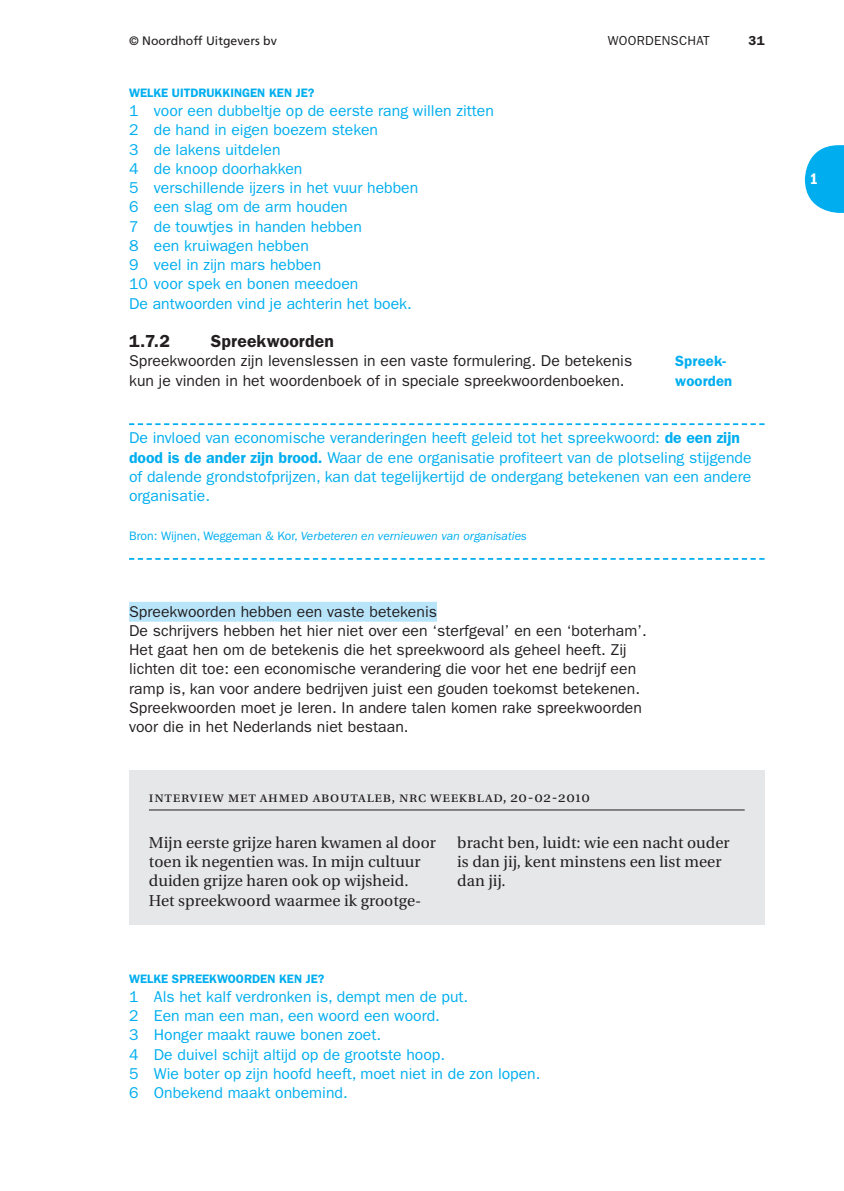
<style>
.page{position:relative;width:844px;height:1191px;background:#fff}
.page>*{position:absolute;margin:0;border:0;box-sizing:border-box;transform-origin:0 0}
.t1{font:600 17.5px "Franklin Gothic";letter-spacing:.01em;color:#231f20}
.t2{font:15.75px/19.2px "Franklin Gothic";color:#00aeef}
.t3{font:15.75px/19.2px "Franklin Gothic";letter-spacing:.005em;color:#231f20}
.t4{font:15.75px/19.2px "Utopia";letter-spacing:.005em;color:#231f20}
.t5{font:600 condensed 15.75px "Franklin Gothic";color:#fff}
.t6{font:14.88px "Utopia Regular SC";letter-spacing:.05em;color:#231f20}
.t7{font:600 14.88px/19.2px "Franklin Gothic";letter-spacing:.01em;color:#00aeef}
.t8{font:13.12px "Franklin Gothic";letter-spacing:.02em;color:#231f20}
.t9{font:600 13.12px "Franklin Gothic";color:#231f20}
.t10{font:italic 12.25px "Franklin Gothic";color:#00aeef}
.t11{font:600 12.25px "Franklin Gothic";color:#00aeef}
.t12{font:12.25px "Frutiger";color:#231f20}
.s1{font-weight:600}
.s2{font-style:normal}
</style>
<div class="page">
<svg style="left:804px;top:145px;width:39px;height:68px"></svg>
<div style="left:129px;top:602px;width:308px;height:19px;background:#b9e5fb"></div>
<svg style="left:129px;top:423px;width:635px;height:2px"></svg>
<svg style="left:129px;top:558px;width:635px;height:2px"></svg>
<div style="left:129px;top:809px;width:635px;height:115px;background:#e6e7e8"></div>
<div style="left:129px;top:770px;width:635px;height:58px;background:#e6e7e8"></div>
<hr style="left:149px;top:809px;width:595px;height:1px;background:#231f20">
<p class="t12" style="left:129px;top:35px;width:149px">© Noordhoff Uitgevers bv</p>
<p class="t8" style="left:607px;top:36px;width:103px">WOORDENSCHAT</p>
<p class="t9" style="left:748px;top:36px;width:17px">31</p>
<p class="t11" style="left:129px;top:88px;width:187px">WELKE UITDRUKKINGEN KEN JE?</p>
<p class="t2" style="left:129px;top:102px;width:366px">1 voor een dubbeltje op de eerste rang willen zitten<br>2 de hand in eigen boezem steken<br>3 de lakens uitdelen<br>4 de knoop doorhakken<br>5 verschillende ijzers in het vuur hebben<br>6 een slag om de arm houden<br>7 de touwtjes in handen hebben<br>8 een kruiwagen hebben<br>9 veel in zijn mars hebben<br>10 voor spek en bonen meedoen<br>De antwoorden vind je achterin het boek.</p>
<p class="t1" style="left:129px;top:335px;width:43px">1.7.2</p>
<p class="t1" style="left:211px;top:335px;width:124px">Spreekwoorden</p>
<p class="t3" style="left:129px;top:353px;width:504px">Spreekwoorden zijn levenslessen in een vaste formulering. De betekenis kun je vinden in het woordenboek of in speciale spreekwoordenboeken.</p>
<p class="t7" style="left:675px;top:353px;width:59px">Spreek&shy;woorden</p>
<p class="t2" style="left:129px;top:430px;width:624px">De invloed van economische veranderingen heeft geleid tot het spreekwoord: <span class="s1">de een zijn dood is de ander zijn brood.</span> Waar de ene organisatie profiteert van de plotseling stijgende of dalende grondstofprijzen, kan dat tegelijkertijd de ondergang betekenen van een andere organisatie.</p>
<p class="t10" style="left:129px;top:531px;width:399px"><span class="s2">Bron: Wijnen, Weggeman &amp; Kor,</span> Verbeteren en vernieuwen van organisaties</p>
<p class="t3" style="left:129px;top:603px;width:519px">Spreekwoorden hebben een vaste betekenis<br>De schrijvers hebben het hier niet over een ‘sterfgeval’ en een ‘boterham’.<br>Het gaat hen om de betekenis die het spreekwoord als geheel heeft. Zij lichten dit toe: een economische verandering die voor het ene bedrijf een ramp is, kan voor andere bedrijven juist een gouden toekomst betekenen.<br>Spreekwoorden moet je leren. In andere talen komen rake spreekwoorden voor die in het Nederlands niet bestaan.</p>
<p class="t6" style="left:149px;top:790px;width:442px">interview met ahmed aboutaleb, nrc weekblad, 20-02-2010</p>
<p class="t4" style="left:149px;top:834px;width:288px">Mijn eerste grijze haren kwamen al door toen ik negentien was. In mijn cultuur duiden grijze haren ook op wijsheid.<br>Het spreekwoord waarmee ik grootge-</p>
<p class="t4" style="left:457px;top:834px;width:274px">bracht ben, luidt: wie een nacht ouder is dan jij, kent minstens een list meer dan jij.</p>
<p class="t11" style="left:129px;top:974px;width:197px">WELKE SPREEKWOORDEN KEN JE?</p>
<p class="t2" style="left:129px;top:988px;width:413px">1 Als het kalf verdronken is, dempt men de put.<br>2 Een man een man, een woord een woord.<br>3 Honger maakt rauwe bonen zoet.<br>4 De duivel schijt altijd op de grootste hoop.<br>5 Wie boter op zijn hoofd heeft, moet niet in de zon lopen.<br>6 Onbekend maakt onbemind.</p>
<p class="t5" style="left:809px;top:173px;width:10px">1</p>
</div>
